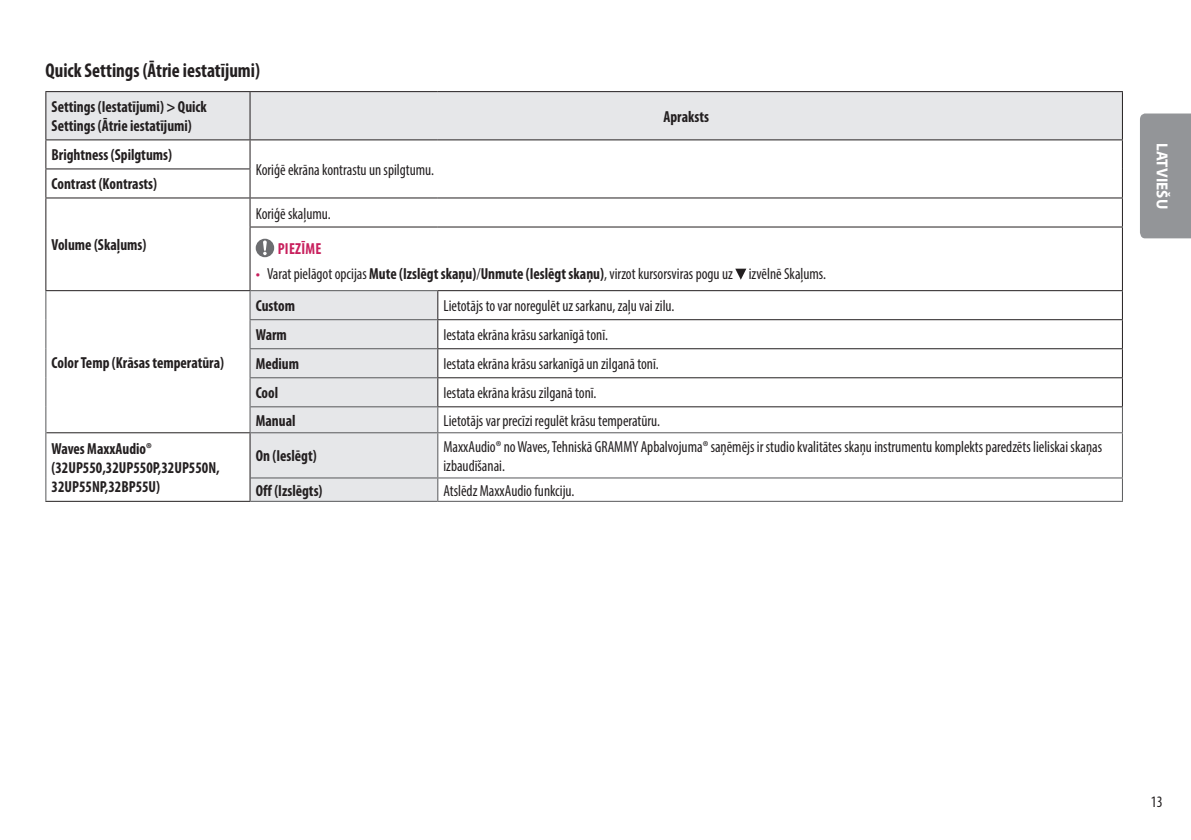
<style>
.page{position:relative;width:1191px;height:840px;background:#fff}
.page>*{position:absolute;margin:0;border:0;box-sizing:border-box;transform-origin:0 0}
.Title3{font:700 condensed 20px "Myriad Pro";color:#231f20;scale:.95 1}
.Body{font:condensed 16px/19.2px "Myriad Pro";color:#231f20;scale:.95 1}
.Body-2{font:700 condensed 16px/19.2px "Myriad Pro";color:#231f20;scale:.95 1}
.Body_Bold{font:700 condensed 16px/19.2px "Myriad Pro";color:#231f20;scale:.95 1}
.t1{font:700 16px "Myriad Pro";color:#fff;scale:.95 1}
.Body_Bold_Center{font:700 condensed 16px "Myriad Pro";color:#231f20;scale:.95 1}
.Warning{font:700 condensed 16px "Myriad Pro";letter-spacing:.02em;color:#c8205d;scale:.95 1}
.s1{font-family:"LG Smart";font-stretch:normal;color:#c8205d}
.s2{font-weight:700}
</style>
<div class="page">
<div style="left:1140px;top:113px;width:51px;height:125px;background:#939598"></div>
<svg style="left:46px;top:92px;width:1076px;height:408px"></svg>
<hr style="left:437px;top:319px;width:686px;height:1px;background:#231f20">
<hr style="left:437px;top:348px;width:686px;height:1px;background:#231f20">
<hr style="left:437px;top:377px;width:686px;height:1px;background:#231f20">
<hr style="left:437px;top:290px;width:686px;height:1px;background:#231f20">
<svg style="left:1122px;top:291px;width:1px;height:141px"></svg>
<hr style="left:438px;top:432px;width:685px;height:1px;background:#57585a">
<hr style="left:1122px;top:433px;width:1px;height:44px;background:#57585a">
<svg style="left:1122px;top:478px;width:1px;height:22px"></svg>
<hr style="left:250px;top:139px;width:188px;height:1px;background:#231f20">
<hr style="left:438px;top:139px;width:685px;height:1px;background:#231f20">
<hr style="left:437px;top:477px;width:686px;height:1px;background:#57585a">
<hr style="left:437px;top:500px;width:686px;height:1px;background:#57585a">
<hr style="left:437px;top:406px;width:686px;height:1px;background:#231f20">
<hr style="left:45px;top:290px;width:205px;height:1px;background:#231f20">
<hr style="left:46px;top:432px;width:204px;height:1px;background:#231f20">
<hr style="left:45px;top:500px;width:205px;height:1px;background:#231f20">
<svg style="left:45px;top:291px;width:1px;height:141px"></svg>
<hr style="left:45px;top:432px;width:1px;height:45px;background:#57585a">
<svg style="left:45px;top:477px;width:1px;height:23px"></svg>
<svg style="left:249px;top:290px;width:189px;height:142px;background:#e0e1e3"></svg>
<hr style="left:45px;top:91px;width:205px;height:1px;background:#231f20">
<hr style="left:45px;top:92px;width:1px;height:47px;background:#231f20">
<hr style="left:250px;top:91px;width:188px;height:1px;background:#231f20">
<hr style="left:249px;top:92px;width:1px;height:47px;background:#231f20">
<hr style="left:438px;top:91px;width:685px;height:1px;background:#231f20">
<hr style="left:1122px;top:92px;width:1px;height:47px;background:#231f20">
<hr style="left:45px;top:139px;width:205px;height:1px;background:#231f20">
<hr style="left:45px;top:168px;width:205px;height:1px;background:#231f20">
<hr style="left:45px;top:197px;width:205px;height:1px;background:#231f20">
<svg style="left:45px;top:140px;width:1px;height:87px"></svg>
<hr style="left:250px;top:197px;width:188px;height:1px;background:#231f20">
<svg style="left:249px;top:140px;width:1px;height:86px"></svg>
<hr style="left:438px;top:197px;width:685px;height:1px;background:#231f20">
<svg style="left:1122px;top:140px;width:1px;height:86px"></svg>
<hr style="left:45px;top:227px;width:1px;height:63px;background:#231f20">
<hr style="left:249px;top:226px;width:189px;height:1px;background:#231f20">
<hr style="left:249px;top:227px;width:1px;height:63px;background:#231f20">
<hr style="left:438px;top:226px;width:685px;height:1px;background:#231f20">
<hr style="left:1122px;top:227px;width:1px;height:63px;background:#231f20">
<hr style="left:249px;top:433px;width:1px;height:44px;background:#231f20">
<svg style="left:249px;top:477px;width:1px;height:23px"></svg>
<hr style="left:250px;top:406px;width:187px;height:1px;background:#57585a">
<hr style="left:250px;top:432px;width:188px;height:1px;background:#57585a">
<hr style="left:437px;top:433px;width:1px;height:44px;background:#57585a">
<svg style="left:437px;top:478px;width:1px;height:22px"></svg>
<hr style="left:250px;top:477px;width:187px;height:1px;background:#57585a">
<hr style="left:250px;top:500px;width:187px;height:1px;background:#57585a">
<svg style="left:256px;top:238px;width:18px;height:19px"></svg>
<svg style="left:735px;top:268px;width:11px;height:11px"></svg>
<p class="Title3" style="left:45px;top:58px;width:227px">Quick Settings (Ātrie iestatījumi)</p>
<p class="Body_Bold" style="left:52px;top:97px;width:165px">Settings (Iestatījumi) &gt; Quick<br>Settings (Ātrie iestatījumi)</p>
<p class="Body_Bold_Center" style="left:663px;top:106px;width:49px">Apraksts</p>
<p class="Body_Bold" style="left:52px;top:145px;width:128px">Brightness (Spilgtums)</p>
<p class="Body" style="left:256px;top:160px;width:189px">Koriģē ekrāna kontrastu un spilgtumu.</p>
<p class="Body_Bold" style="left:52px;top:174px;width:113px">Contrast (Kontrasts)</p>
<p class="Body_Bold" style="left:52px;top:235px;width:101px">Volume (Skaļums)</p>
<p class="Body-2" style="left:52px;top:352px;width:183px">Color Temp (Krāsas temperatūra)</p>
<p class="Body" style="left:256px;top:203px;width:80px">Koriģē skaļumu.</p>
<p class="Warning" style="left:278px;top:238px;width:48px">PIEZĪME</p>
<p class="Body" style="left:256px;top:264px;width:602px"><span class="s1">•</span> Varat pielāgot opcijas <span class="s2">Mute (Izslēgt skaņu)</span>/<span class="s2">Unmute (Ieslēgt skaņu)</span>, virzot kursorsviras pogu uz izvēlnē Skaļums.</p>
<p class="Body-2" style="left:256px;top:296px;width:43px">Custom</p>
<p class="Body" style="left:443px;top:296px;width:245px">Lietotājs to var noregulēt uz sarkanu, zaļu vai zilu.</p>
<p class="Body-2" style="left:256px;top:325px;width:34px">Warm</p>
<p class="Body" style="left:443px;top:325px;width:175px">Iestata ekrāna krāsu sarkanīgā tonī.</p>
<p class="Body-2" style="left:256px;top:354px;width:47px">Medium</p>
<p class="Body" style="left:443px;top:354px;width:228px">Iestata ekrāna krāsu sarkanīgā un zilganā tonī.</p>
<p class="Body-2" style="left:256px;top:383px;width:25px">Cool</p>
<p class="Body" style="left:443px;top:383px;width:163px">Iestata ekrāna krāsu zilganā tonī.</p>
<p class="Body-2" style="left:256px;top:410px;width:43px">Manual</p>
<p class="Body" style="left:443px;top:410px;width:229px">Lietotājs var precīzi regulēt krāsu temperatūru.</p>
<p class="Body-2" style="left:52px;top:438px;width:179px">Waves MaxxAudio® (32UP550,32UP550P,32UP550N,<br>32UP55NP,32BP55U)</p>
<p class="Body-2" style="left:256px;top:446px;width:66px">On (Ieslēgt)</p>
<p class="Body" style="left:443px;top:436px;width:694px">MaxxAudio® no Waves, Tehniskā GRAMMY Apbalvojuma® saņēmējs ir studio kvalitātes skaņu instrumentu komplekts paredzēts lieliskai skaņas izbaudīšanai.</p>
<p class="Body-2" style="left:256px;top:480px;width:72px">Off (Izslēgts)</p>
<p class="Body" style="left:443px;top:480px;width:139px">Atslēdz MaxxAudio funkciju.</p>
<p class="t1" style="left:1172px;top:143px;width:71px;rotate:90deg">LATVIEŠU</p>
<p class="Body" style="left:1151px;top:791px;width:14px">13</p>
</div>
